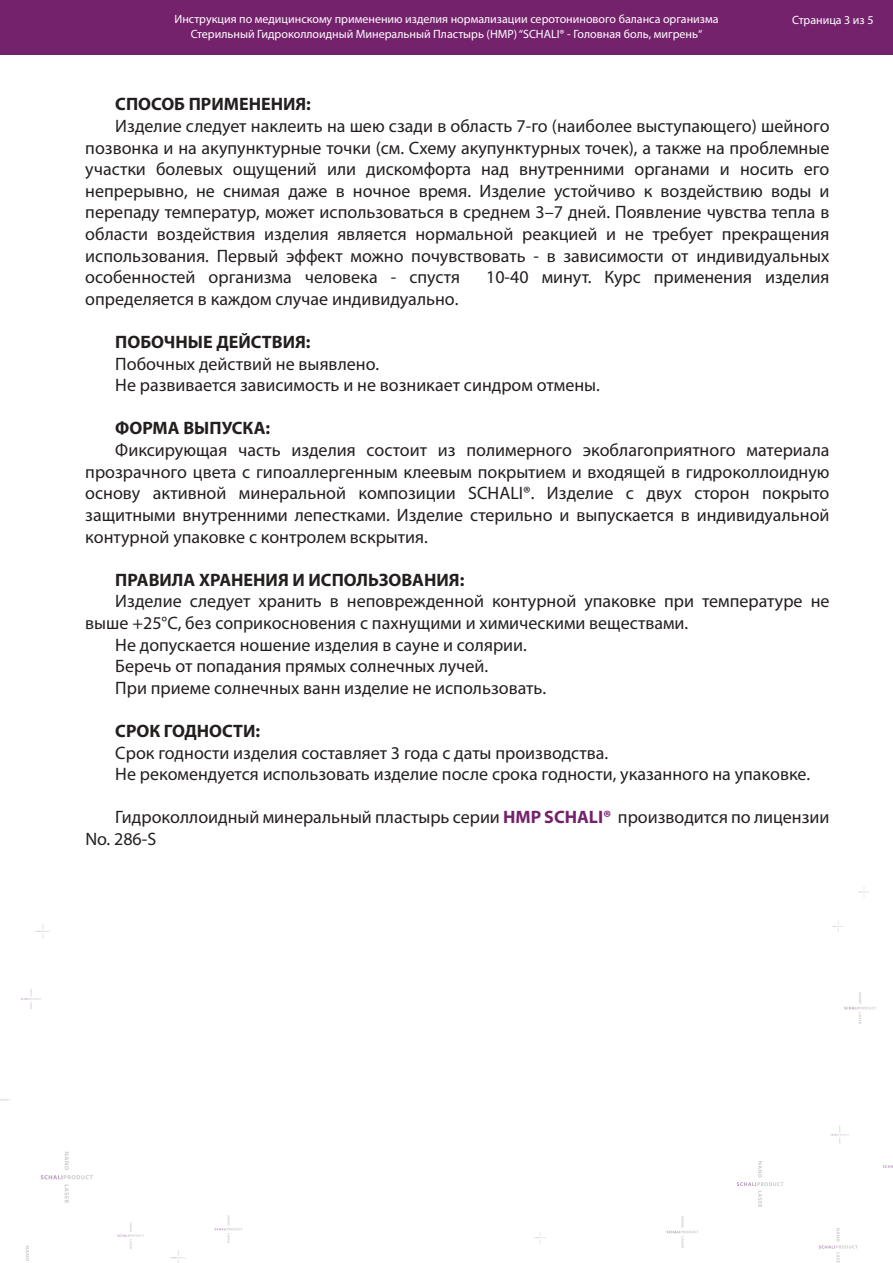
<style>
.page{position:relative;width:893px;height:1263px;background:#fff}
.page>*{position:absolute;margin:0;border:0;box-sizing:border-box;transform-origin:0 0}
.t1{font:18px/21.6px "Myriad Pro";color:#241f1f}
.t2{font:700 18px "Myriad Pro";color:#241f1f}
.t3{font:12px "Myriad Pro";color:#fff}
.s1{font-weight:700;color:#75226c}
</style>
<div class="page">
<svg style="left:41px;top:1152px;width:52px;height:51px"></svg>
<svg style="left:0;top:1099px;width:10px;height:2px"></svg>
<svg style="left:117px;top:1222px;width:27px;height:27px"></svg>
<svg style="left:171px;top:1250px;width:15px;height:13px"></svg>
<svg style="left:215px;top:1215px;width:27px;height:28px"></svg>
<svg style="left:25px;top:1246px;width:4px;height:15px"></svg>
<svg style="left:21px;top:989px;width:20px;height:20px"></svg>
<svg style="left:36px;top:924px;width:14px;height:15px"></svg>
<svg style="left:667px;top:1216px;width:31px;height:32px"></svg>
<svg style="left:737px;top:1161px;width:46px;height:46px"></svg>
<svg style="left:819px;top:1228px;width:38px;height:35px"></svg>
<svg style="left:883px;top:1165px;width:10px;height:3px"></svg>
<svg style="left:831px;top:1126px;width:18px;height:18px"></svg>
<svg style="left:534px;top:1232px;width:12px;height:11px"></svg>
<svg style="left:844px;top:992px;width:32px;height:32px"></svg>
<svg style="left:832px;top:921px;width:12px;height:11px"></svg>
<svg style="left:858px;top:887px;width:10px;height:11px"></svg>
<div style="left:0;top:0;width:893px;height:54px;background:#75226c"></div>
<p class="t3" style="left:174px;top:12px;width:546px">Инструкция по медицинскому применению изделия нормализации серотонинового баланса организма</p>
<p class="t3" style="left:792px;top:13px;width:83px">Страница 3 из 5</p>
<p class="t3" style="left:191px;top:26px;width:513px">Стерильный Гидроколлоидный Минеральный Пластырь (HMP) “SCHALI® - Головная боль, мигрень“</p>
<p class="t2" style="left:115px;top:93px;width:197px">СПОСОБ ПРИМЕНЕНИЯ:</p>
<p class="t1" style="left:85px;top:115px;width:746px;text-align:justify;text-indent:30px">Изделие следует наклеить на шею сзади в область 7-го (наиболее выступающего) шейного позвонка и на акупунктурные точки (см. Схему акупунктурных точек), а также на проблемные участки болевых ощущений или дискомфорта над внутренними органами и носить его непрерывно, не снимая даже в ночное время. Изделие устойчиво к воздействию воды и перепаду температур, может использоваться в среднем 3–7 дней. Появление чувства тепла в области воздействия изделия является нормальной реакцией и не требует прекращения использования. Первый эффект можно почувствовать - в зависимости от индивидуальных особенностей организма человека - спустя</p>
<p class="t1" style="left:486px;top:266px;width:345px">10-40 минут. Курс применения изделия</p>
<p class="t1" style="left:85px;top:288px;width:375px">определяется в каждом случае индивидуально.</p>
<p class="t2" style="left:115px;top:330px;width:197px">ПОБОЧНЫЕ ДЕЙСТВИЯ:</p>
<p class="t1" style="left:115px;top:353px;width:486px">Побочных действий не выявлено.<br>Не развивается зависимость и не возникает синдром отмены.</p>
<p class="t2" style="left:115px;top:417px;width:156px">ФОРМА ВЫПУСКА:</p>
<p class="t1" style="left:85px;top:439px;width:746px;text-align:justify;text-indent:30px">Фиксирующая часть изделия состоит из полимерного экоблагоприятного материала прозрачного цвета с гипоаллергенным клеевым покрытием и входящей в гидроколлоидную основу активной минеральной композиции SCHALI®. Изделие с двух сторон покрыто защитными внутренними лепестками. Изделие стерильно и выпускается в индивидуальной контурной упаковке с контролем вскрытия.</p>
<p class="t2" style="left:115px;top:568px;width:351px">ПРАВИЛА ХРАНЕНИЯ И ИСПОЛЬЗОВАНИЯ:</p>
<p class="t1" style="left:115px;top:590px;width:716px">Изделие следует хранить в неповрежденной контурной упаковке при температуре не</p>
<p class="t1" style="left:85px;top:612px;width:604px">выше +25°С, без соприкосновения с пахнущими и химическими веществами.</p>
<p class="t1" style="left:115px;top:633px;width:413px">Не допускается ношение изделия в сауне и солярии.</p>
<p class="t1" style="left:115px;top:655px;width:374px">Беречь от попадания прямых солнечных лучей.</p>
<p class="t1" style="left:115px;top:677px;width:432px">При приеме солнечных ванн изделие не использовать.</p>
<p class="t2" style="left:115px;top:719px;width:146px">СРОК ГОДНОСТИ:</p>
<p class="t1" style="left:115px;top:741px;width:696px">Срок годности изделия составляет 3 года с даты производства.<br>Не рекомендуется использовать изделие после срока годности, указанного на упаковке.</p>
<p class="t1" style="left:85px;top:806px;width:746px;text-indent:30px">Гидроколлоидный минеральный пластырь серии <span class="s1">HMP SCHALI®</span> производится по лицензии<br>No. 286-S</p>
</div>
